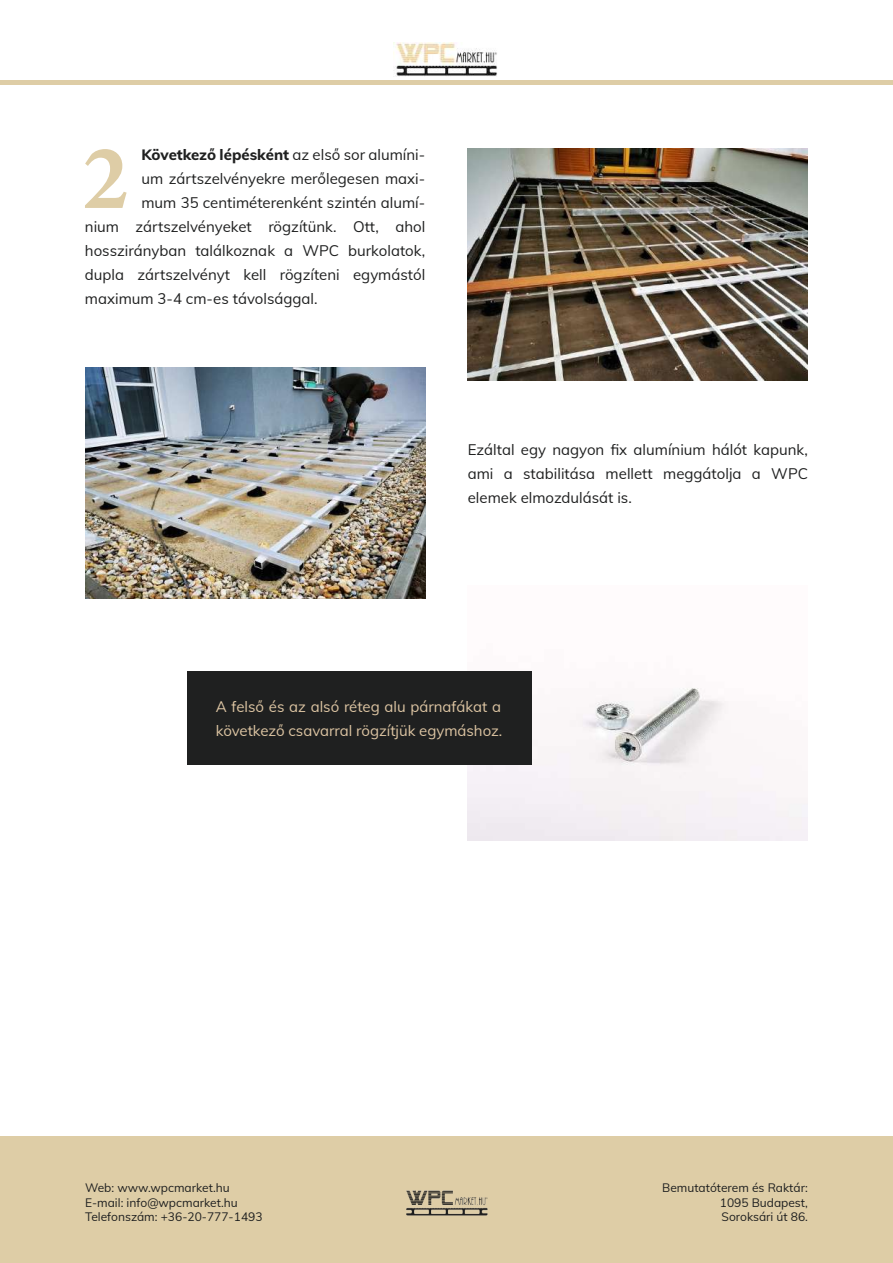
<style>
.page{position:relative;width:893px;height:1263px;background:#fff}
.page>*{position:absolute;margin:0;border:0;box-sizing:border-box;transform-origin:0 0}
.t1{font:15px/24px "Muli";color:#1f2020;text-align:justify}
.t2{font:15px/24px "Muli";color:#dcc4a2}
.t3{font:800 15px "Muli";letter-spacing:-.005em;color:#1f2020}
.t4{font:12px/14.4px "Muli";color:#1f2020}
.s1{font-weight:400}
</style>
<div class="page">
<div style="left:0;top:1136px;width:893px;height:127px;background:#decda6"></div>
<img style="left:406px;top:1190px;width:82px;height:26px">
<img style="left:468px;top:149px;width:340px;height:232px">
<img style="left:85px;top:367px;width:340px;height:232px">
<img style="left:467px;top:688px;width:341px;height:153px">
<hr style="left:0;top:81px;width:893px;height:4px;background:#decda6">
<img style="left:393px;top:43px;width:104px;height:34px">
<div style="left:187px;top:671px;width:345px;height:94px;background:#1f2020"></div>
<p class="t3" style="left:141px;top:144px;width:285px">Következő lépésként <span class="s1">az első sor alumíni-</span></p>
<p class="t1" style="left:141px;top:166px;width:285px">um zártszelvényekre merőlegesen maxi-</p>
<p class="t1" style="left:141px;top:190px;width:285px">mum 35 centiméterenként szintén alumí-</p>
<p class="t1" style="left:85px;top:214px;width:342px">nium zártszelvényeket rögzítünk. Ott, ahol</p>
<p class="t1" style="left:85px;top:238px;width:342px">hosszirányban találkoznak a WPC burkolatok,</p>
<p class="t1" style="left:85px;top:262px;width:342px">dupla zártszelvényt kell rögzíteni egymástól</p>
<p class="t1" style="left:85px;top:286px;width:234px">maximum 3-4 cm-es távolsággal.</p>
<p class="t1" style="left:468px;top:437px;width:342px">Ezáltal egy nagyon fix alumínium hálót kapunk, ami a stabilitása mellett meggátolja a WPC elemek elmozdulását is.</p>
<p class="t2" style="left:216px;top:694px;width:288px">A felső és az alsó réteg alu párnafákat a következő csavarral rögzítjük egymáshoz.</p>
<p class="t4" style="left:85px;top:1180px;width:179px">Web: www.wpcmarket.hu<br>E-mail: info@wpcmarket.hu<br>Telefonszám: +36-20-777-1493</p>
<p class="t4" style="left:720px;top:1180px;width:90px;text-align:justify;text-indent:-58px">Bemutatóterem és Raktár:<br>1095 Budapest, Soroksári út 86.</p>
</div>
